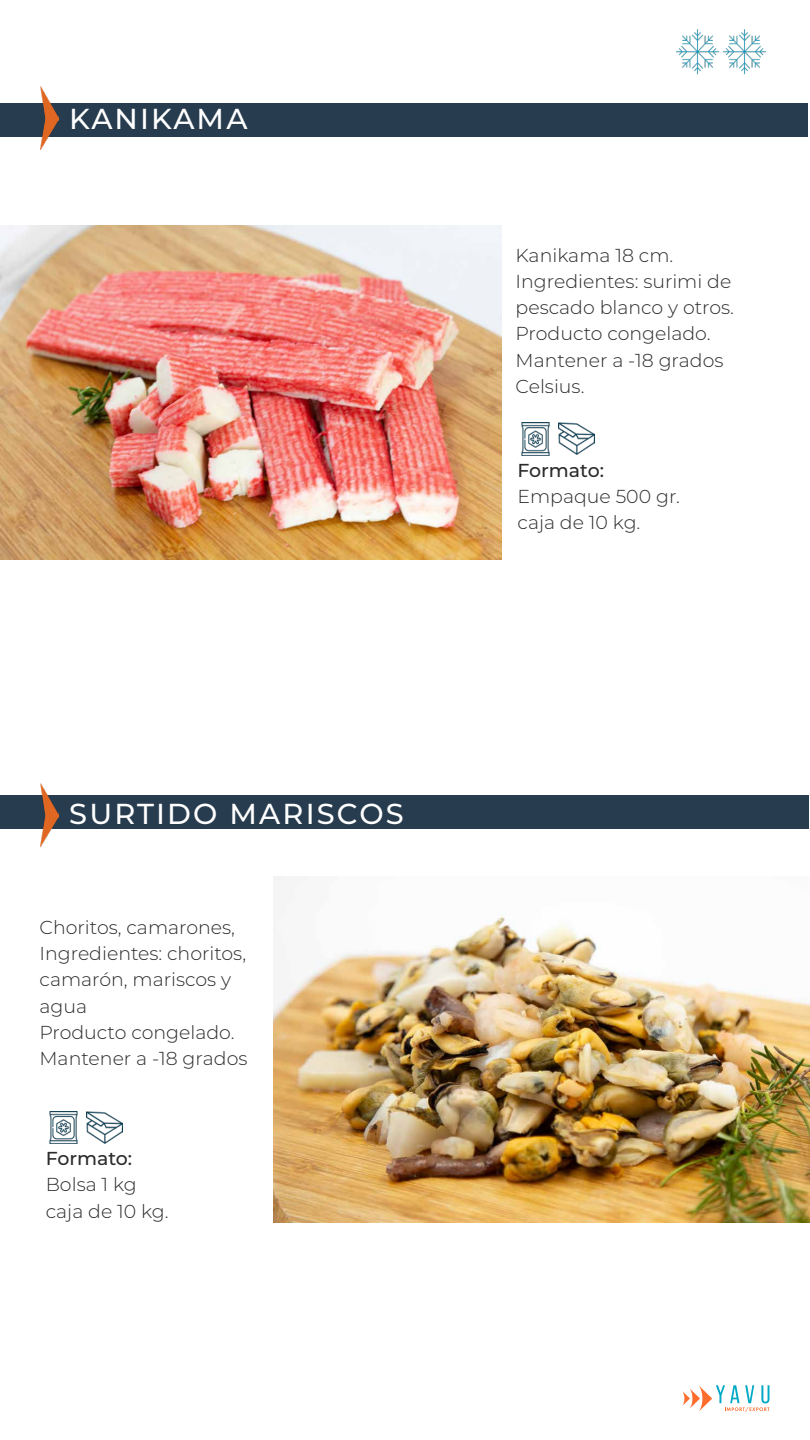
<style>
.page{position:relative;width:810px;height:1440px;background:#fff}
.page>*{position:absolute;margin:0;border:0;box-sizing:border-box;transform-origin:0 0}
.t1{font:500 28.88px "Montserrat";letter-spacing:.075em;color:#fff}
.t2{font:300 18.75px/26.2px "Montserrat";color:#2b2b2b}
.t3{font:500 18.75px "Montserrat";letter-spacing:-.005em;color:#2b2b2b}
</style>
<div class="page">
<div style="left:0;top:103px;width:807px;height:34px;background:#273c4e"></div>
<div style="left:0;top:795px;width:808px;height:34px;background:#273c4e"></div>
<img style="left:722px;top:29px;width:45px;height:46px">
<img style="left:675px;top:29px;width:45px;height:46px">
<img style="left:40px;top:86px;width:19px;height:63px">
<img style="left:1px;top:226px;width:501px;height:334px">
<img style="left:40px;top:783px;width:19px;height:63px">
<img style="left:273px;top:877px;width:537px;height:346px">
<svg style="left:682px;top:1385px;width:87px;height:27px"></svg>
<img style="left:558px;top:422px;width:37px;height:33px">
<img style="left:521px;top:423px;width:29px;height:32px">
<img style="left:86px;top:1111px;width:37px;height:33px">
<img style="left:49px;top:1112px;width:29px;height:32px">
<h1 class="t1" style="left:69px;top:99px;width:180px">KANIKAMA</h1>
<h1 class="t1" style="left:69px;top:793px;width:336px">SURTIDO MARISCOS</h1>
<p class="t2" style="left:40px;top:914px;width:209px">Choritos, camarones,<br>Ingredientes: choritos, camarón, mariscos y agua<br>Producto congelado.<br>Mantener a -18 grados</p>
<p class="t3" style="left:46px;top:1145px;width:88px">Formato:</p>
<p class="t2" style="left:46px;top:1171px;width:124px">Bolsa 1 kg caja de 10 kg.</p>
<p class="t2" style="left:516px;top:241px;width:220px">Kanikama 18 cm.<br>Ingredientes: surimi de pescado blanco y otros.<br>Producto congelado.<br>Mantener a -18 grados<br>Celsius.</p>
<p class="t3" style="left:518px;top:457px;width:88px">Formato:</p>
<p class="t2" style="left:518px;top:482px;width:164px">Empaque 500 gr. caja de 10 kg.</p>
</div>
